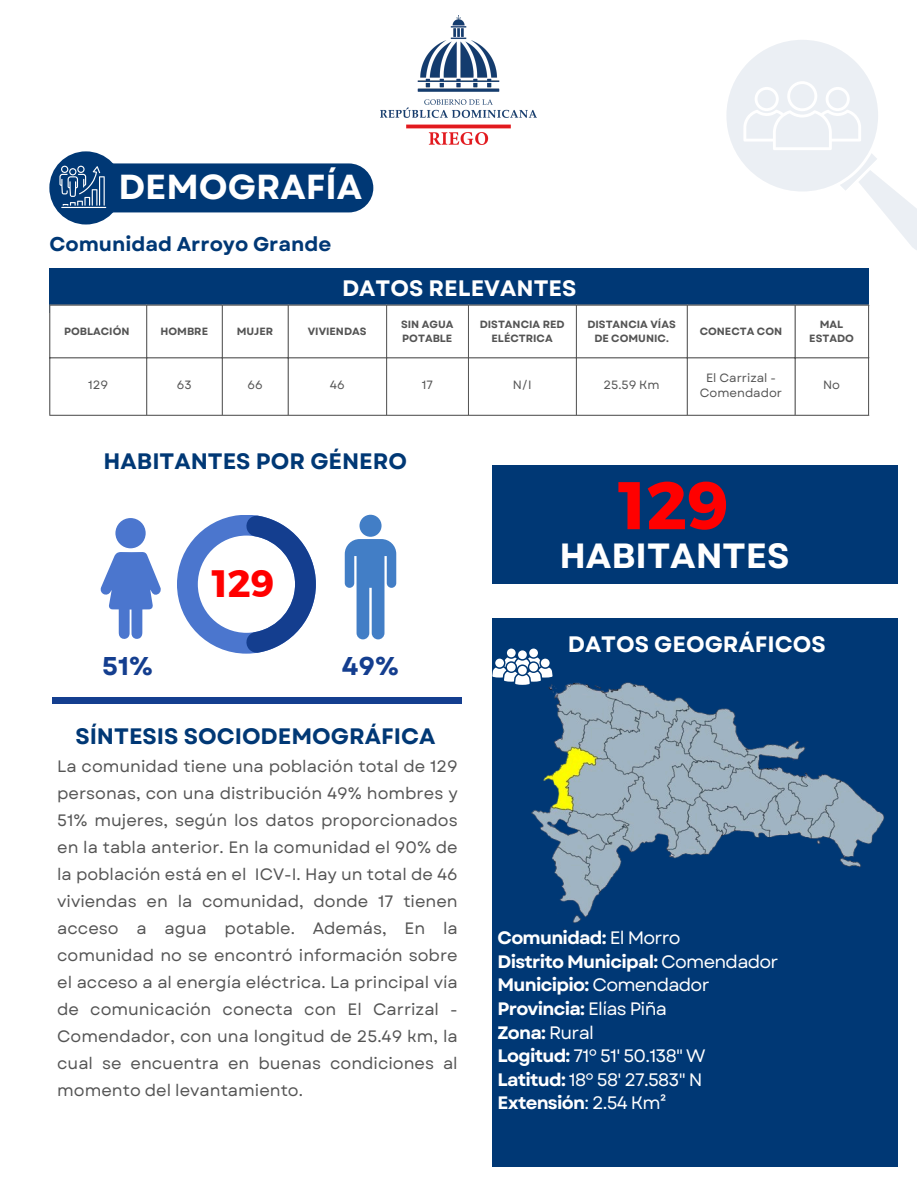
<style>
.page{position:relative;width:918px;height:1188px;background:#fff}
.page>*{position:absolute;margin:0;border:0;box-sizing:border-box;transform-origin:0 0}
.t1{font:67.2px "Kief Montaser Bold";color:#f00}
.t2{font:38.1px "Kief Montaser Bold";color:#f00}
.t3{font:700 34.95px "Garet";color:#fff}
.t4{font:700 34.65px "Garet";color:#fff}
.t5{font:700 25.65px "Garet";color:#143e8f}
.t6{font:700 22.35px "Garet";color:#003875}
.t7{font:700 22.35px "Garet";color:#fff}
.t8{font:700 19.95px "Garet";color:#003875}
.t9{font:19.65px "Garet";color:#fff}
.t10{font:700 18px/23.7px "Garet";letter-spacing:-.04em;color:#fff}
.t11{font:16.5px/27px "Garet";color:#545454;text-align:justify}
.t12{font:12px/15.8px "Garet";color:#545454;text-align:center}
.t13{font:700 10.5px/14px "Garet";color:#545454;text-align:center}
.s1{font-weight:400}
</style>
<div class="page">
<img style="left:381px;top:16px;width:156px;height:128px">
<div style="left:49px;top:151px;width:74px;height:74px;background:#003875;border-radius:50%"></div>
<div style="left:83px;top:163px;width:290px;height:49px;background:#003875;border-radius:25px"></div>
<hr style="left:61px;top:207px;width:45px;height:1px;background:#fff">
<svg style="left:59px;top:166px;width:46px;height:40px"></svg>
<div style="left:492px;top:619px;width:406px;height:548px;background:#003875"></div>
<svg style="left:177px;top:515px;width:139px;height:139px"></svg>
<svg style="left:100px;top:552px;width:61px;height:87px"></svg>
<div style="left:115px;top:518px;width:31px;height:30px;background:#4b76ce;border-radius:50%"></div>
<div style="left:359px;top:515px;width:23px;height:22px;background:#427ec6;border-radius:50%"></div>
<svg style="left:345px;top:539px;width:51px;height:100px"></svg>
<div style="left:492px;top:465px;width:406px;height:119px;background:#003875"></div>
<div style="left:53px;top:698px;width:409px;height:6px;background:#143e8f"></div>
<div style="left:507px;top:649px;width:9px;height:8px;background:#fff;border-radius:50%"></div>
<div style="left:529px;top:649px;width:9px;height:8px;background:#fff;border-radius:50%"></div>
<div style="left:518px;top:650px;width:9px;height:9px;background:#fff;border-radius:50%"></div>
<svg style="left:492px;top:657px;width:58px;height:25px"></svg>
<div style="left:49px;top:268px;width:820px;height:45px;background:#003875"></div>
<svg style="left:50px;top:306px;width:818px;height:51px"></svg>
<hr style="left:49px;top:305px;width:1px;height:110px;background:#545454">
<hr style="left:146px;top:305px;width:1px;height:110px;background:#545454">
<hr style="left:222px;top:305px;width:1px;height:110px;background:#545454">
<hr style="left:288px;top:305px;width:1px;height:110px;background:#545454">
<hr style="left:386px;top:305px;width:1px;height:110px;background:#545454">
<hr style="left:468px;top:305px;width:1px;height:110px;background:#545454">
<hr style="left:576px;top:305px;width:1px;height:110px;background:#545454">
<hr style="left:687px;top:305px;width:1px;height:110px;background:#545454">
<hr style="left:795px;top:305px;width:1px;height:110px;background:#545454">
<hr style="left:868px;top:305px;width:1px;height:110px;background:#545454">
<hr style="left:49px;top:305px;width:820px;height:1px;background:#545454">
<hr style="left:49px;top:357px;width:820px;height:1px;background:#545454">
<hr style="left:49px;top:415px;width:820px;height:1px;background:#545454">
<svg style="left:726px;top:40px;width:191px;height:210px"></svg>
<img style="left:509px;top:667px;width:376px;height:263px">
<p class="t4" style="left:119px;top:162px;width:245px">DEMOGRAFÍA</p>
<p class="t8" style="left:49px;top:230px;width:283px">Comunidad Arroyo Grande</p>
<h2 class="t7" style="left:342px;top:272px;width:236px">DATOS RELEVANTES</h2>
<p class="t9" style="left:350px;top:275px;width:211px">Agregar información</p>
<h2 class="t13" style="left:64px;top:324px;width:67px">POBLACIÓN</h2>
<h5 class="t13" style="left:161px;top:324px;width:49px">HOMBRE</h5>
<p class="t13" style="left:237px;top:324px;width:38px">MUJER</p>
<h4 class="t13" style="left:308px;top:324px;width:60px">VIVIENDAS</h4>
<h6 class="t13" style="left:401px;top:317px;width:54px;text-align:left">SIN AGUA<br>POTABLE</h6>
<p class="t13" style="left:480px;top:317px;width:86px">DISTANCIA RED<br>ELÉCTRICA</p>
<p class="t13" style="left:587px;top:317px;width:90px">DISTANCIA VÍAS<br>DE COMUNIC.</p>
<p class="t13" style="left:700px;top:324px;width:84px">CONECTA CON</p>
<p class="t13" style="left:809px;top:317px;width:46px">MAL<br>ESTADO</p>
<p class="t12" style="left:88px;top:377px;width:21px">129</p>
<p class="t12" style="left:177px;top:377px;width:16px">63</p>
<p class="t12" style="left:247px;top:377px;width:17px">66</p>
<p class="t12" style="left:330px;top:377px;width:16px">46</p>
<p class="t12" style="left:422px;top:377px;width:13px">17</p>
<p class="t12" style="left:513px;top:377px;width:20px">N/I</p>
<p class="t12" style="left:604px;top:377px;width:58px">25.59 Km</p>
<p class="t12" style="left:700px;top:370px;width:84px">El Carrizal -<br>Comendador</p>
<p class="t12" style="left:823px;top:377px;width:18px">No</p>
<p class="t6" style="left:104px;top:445px;width:305px">HABITANTES POR GÉNERO</p>
<p class="t2" style="left:212px;top:560px;width:64px">129</p>
<h3 class="t5" style="left:102px;top:647px;width:52px">51%</h3>
<h4 class="t5" style="left:342px;top:647px;width:58px">49%</h4>
<p class="t6" style="left:75px;top:720px;width:362px">SÍNTESIS SOCIODEMOGRÁFICA</p>
<p class="t11" style="left:57px;top:753px;width:402px">La comunidad tiene una población total de 129 personas, con una distribución 49% hombres y 51% mujeres, según los datos proporcionados en la tabla anterior. En la comunidad el 90% de la población está en el ICV-I. Hay un total de 46 viviendas en la comunidad, donde 17 tienen acceso a agua potable. Además, En la comunidad no se encontró información sobre el acceso a al energía eléctrica. La principal vía de comunicación conecta con El Carrizal - Comendador, con una longitud de 25.49 km, la cual se encuentra en buenas condiciones al momento del levantamiento.</p>
<p class="t1" style="left:619px;top:464px;width:111px">129</p>
<h4 class="t3" style="left:559px;top:530px;width:232px">HABITANTES</h4>
<h3 class="t7" style="left:568px;top:628px;width:260px">DATOS GEOGRÁFICOS</h3>
<h1 class="t10" style="left:498px;top:926px;width:282px">Comunidad: <span class="s1">El Morro<br></span>Distrito Municipal: <span class="s1">Comendador<br></span>Municipio: <span class="s1">Comendador<br></span>Provincia: <span class="s1">Elías Piña<br></span>Zona: <span class="s1">Rural<br></span>Logitud: <span class="s1">71º 51' 50.138" W<br></span>Latitud: <span class="s1">18º 58' 27.583" N<br></span>Extensión<span class="s1">: 2.54 Km²</span></h1>
</div>
